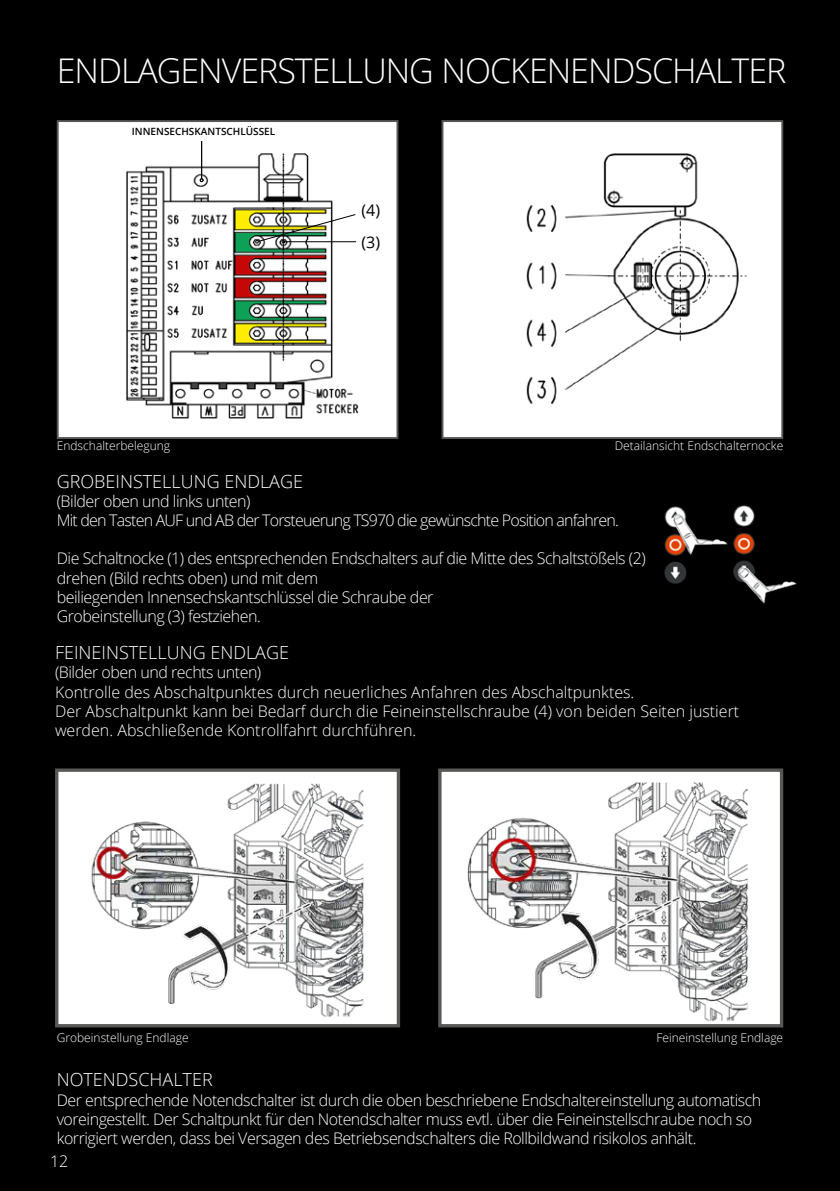
<style>
.page{position:relative;width:840px;height:1191px;background:#fff}
.page>*{position:absolute;margin:0;border:0;box-sizing:border-box;transform-origin:0 0}
.t1{font:300 34px "Open Sans";letter-spacing:-.03em;color:#fff}
.t2{font:300 18px "Open Sans";color:#fff}
.t3{font:300 16px/19.2px "Open Sans";letter-spacing:-.03em;color:#fff}
.t4{font:300 16px/19.2px "Open Sans";color:#fff}
.t5{font:300 16px/19.2px "Open Sans";letter-spacing:-.05em;color:#fff}
.t6{font:16px "Open Sans";color:#000}
.t7{font:300 12px "Open Sans";color:#fff}
.t8{font:600 10px "Open Sans";color:#000}
</style>
<div class="page">
<div style="left:0;top:0;width:839px;height:1191px;background:#000"></div>
<div style="left:58px;top:121px;width:339px;height:317px;background:#fff"></div>
<img style="left:126px;top:141px;width:233px;height:278px">
<div style="left:57px;top:120px;width:341px;height:319px;border:2px solid #585856"></div>
<div style="left:442px;top:121px;width:339px;height:317px;background:#fff"></div>
<img style="left:526px;top:153px;width:221px;height:251px">
<div style="left:441px;top:120px;width:341px;height:319px;border:2px solid #585856"></div>
<div style="left:55px;top:768px;width:345px;height:259px;background:#fff;border:3px solid #585856"></div>
<img style="left:87px;top:783px;width:281px;height:245px">
<div style="left:438px;top:768px;width:344px;height:259px;background:#fff;border:3px solid #585856"></div>
<img style="left:467px;top:782px;width:281px;height:242px">
<svg style="left:255px;top:213px;width:101px;height:30px"></svg>
<img style="left:722px;top:500px;width:81px;height:106px">
<img style="left:644px;top:502px;width:87px;height:91px">
<hr style="left:201px;top:141px;width:1px;height:38px;background:#000">
<h1 class="t1" style="left:57px;top:47px;width:730px">ENDLAGENVERSTELLUNG NOCKENENDSCHALTER</h1>
<p class="t8" style="left:132px;top:125px;width:145px">INNENSECHSKANTSCHLÜSSEL</p>
<p class="t7" style="left:57px;top:438px;width:115px">Endschalterbelegung</p>
<p class="t6" style="left:361px;top:199px;width:20px">(4)</p>
<p class="t6" style="left:361px;top:231px;width:20px">(3)</p>
<p class="t7" style="left:614px;top:438px;width:170px">Detailansicht Endschalternocke</p>
<p class="t2" style="left:57px;top:469px;width:248px">GROBEINSTELLUNG ENDLAGE</p>
<p class="t5" style="left:57px;top:491px;width:563px">(Bilder oben und links unten)<br>Mit den Tasten AUF und AB der Torsteuerung TS970 die gewünschte Position anfahren.</p>
<p class="t3" style="left:57px;top:548px;width:590px">Die Schaltnocke (1) des entsprechenden Endschalters auf die Mitte des Schaltstößels (2) drehen (Bild rechts oben) und mit dem<br>beiliegenden Innensechskantschlüssel die Schraube der<br>Grobeinstellung (3) festziehen.</p>
<p class="t2" style="left:55px;top:640px;width:235px">FEINEINSTELLUNG ENDLAGE</p>
<p class="t4" style="left:55px;top:662px;width:685px">(Bilder oben und rechts unten)<br>Kontrolle des Abschaltpunktes durch neuerliches Anfahren des Abschaltpunktes.<br>Der Abschaltpunkt kann bei Bedarf durch die Feineinstellschraube (4) von beiden Seiten justiert werden. Abschließende Kontrollfahrt durchführen.</p>
<p class="t7" style="left:57px;top:1029px;width:133px">Grobeinstellung Endlage</p>
<p class="t7" style="left:656px;top:1029px;width:128px">Feineinstellung Endlage</p>
<p class="t2" style="left:57px;top:1067px;width:157px">NOTENDSCHALTER</p>
<p class="t3" style="left:57px;top:1089px;width:705px">Der entsprechende Notendschalter ist durch die oben beschriebene Endschaltereinstellung automatisch voreingestellt. Der Schaltpunkt für den Notendschalter muss evtl. über die Feineinstellschraube noch so korrigiert werden, dass bei Versagen des Betriebsendschalters die Rollbildwand risikolos anhält.</p>
<p class="t3" style="left:50px;top:1151px;width:20px">12</p>
</div>
